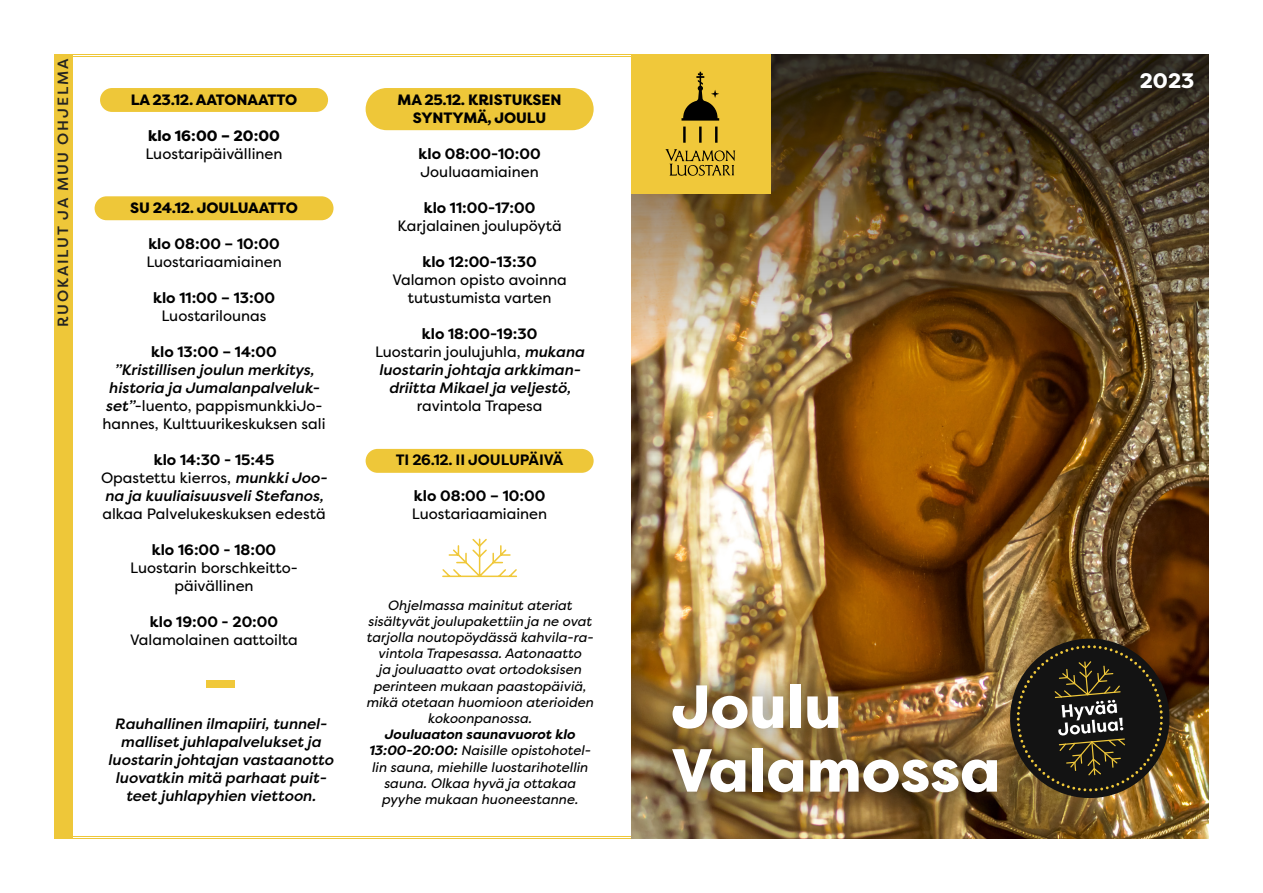
<style>
.page{position:relative;width:1263px;height:893px;background:#fff}
.page>*{position:absolute;margin:0;border:0;box-sizing:border-box;transform-origin:0 0}
.t1{font:800 60.75px/63.8px "Filson Pro";color:#fff}
.t2{font:800 21px "Filson Pro";color:#fff}
.t3{font:italic 500 15px/18px "Filson Pro";color:#000;text-align:center}
.t4{font:15px/18px "Filson Pro";color:#000;text-align:center}
.t5{font:700 15px "Filson Pro";color:#000}
.t6{font:800 15px/18px "Filson Pro";letter-spacing:-.005em;color:#000;text-align:center}
.t7{font:500 14.85px "Filson Pro";letter-spacing:.12em;color:#242421}
.t8{font:italic 13.5px/16.2px "Filson Pro";color:#000;text-align:center}
.s1{font-weight:400;font-style:normal}
.s2{font-weight:700;font-style:normal}
.s3{font-weight:700}
</style>
<div class="page">
<svg style="left:72px;top:54px;width:559px;height:785px"></svg>
<img style="left:631px;top:358px;width:578px;height:481px">
<img style="left:631px;top:54px;width:578px;height:304px">
<div style="left:631px;top:54px;width:140px;height:139px;background:#f0c83a"></div>
<svg style="left:665px;top:149px;width:70px;height:27px"></svg>
<hr style="left:683px;top:127px;width:3px;height:16px;background:#000">
<hr style="left:699px;top:127px;width:3px;height:16px;background:#000">
<svg style="left:715px;top:127px;width:2px;height:16px"></svg>
<svg style="left:681px;top:72px;width:38px;height:49px"></svg>
<svg style="left:1006px;top:635px;width:167px;height:167px;background:#3e3321"></svg>
<div style="left:638px;top:650px;width:395px;height:177px;background:#131313;opacity:.75"></div>
<svg style="left:1130px;top:61px;width:74px;height:39px;background:#2a241b"></svg>
<div style="left:54px;top:54px;width:18px;height:785px;background:#eec739"></div>
<div style="left:100px;top:88px;width:228px;height:24px;background:#eec739;border-radius:12px"></div>
<div style="left:366px;top:88px;width:228px;height:42px;background:#eec739;border-radius:21px"></div>
<div style="left:95px;top:196px;width:238px;height:24px;background:#eec739;border-radius:12px"></div>
<div style="left:366px;top:449px;width:228px;height:24px;background:#eec739;border-radius:12px"></div>
<svg style="left:441px;top:537px;width:77px;height:41px"></svg>
<div style="left:207px;top:680px;width:28px;height:8px;background:#f0c83a"></div>
<p class="t7" style="left:53px;top:327px;width:269px;rotate:-90deg">RUOKAILUT JA MUU OHJELMA</p>
<p class="t6" style="left:131px;top:91px;width:168px">LA 23.12. AATONAATTO</p>
<p class="t6" style="left:148px;top:127px;width:133px">klo 16:00 – 20:00</p>
<p class="t4" style="left:146px;top:145px;width:139px">Luostaripäivällinen</p>
<p class="t6" style="left:130px;top:199px;width:169px">SU 24.12. JOULUAATTO</p>
<p class="t5" style="left:148px;top:235px;width:133px">klo 08:00 – 10:00</p>
<p class="t4" style="left:146px;top:253px;width:137px">Luostariaamiainen</p>
<p class="t5" style="left:153px;top:289px;width:123px">klo 11:00 – 13:00</p>
<p class="t4" style="left:162px;top:307px;width:107px">Luostarilounas</p>
<p class="t5" style="left:151px;top:343px;width:127px">klo 13:00 – 14:00</p>
<p class="t3" style="left:103px;top:361px;width:224px">”Kristillisen joulun merkitys, historia ja Jumalanpalveluk&shy;set”<span class="s1">-luento, pappismunkkiJo&shy;hannes, Kulttuurikeskuksen sali</span></p>
<p class="t3" style="left:101px;top:451px;width:227px"><span class="s2">klo 14:30 - 15:45<br></span><span class="s1">Opastettu kierros,</span> munkki Joo&shy;na ja kuuliaisuusveli Stefanos,</p>
<p class="t4" style="left:102px;top:505px;width:225px">alkaa Palvelukeskuksen edestä</p>
<p class="t5" style="left:152px;top:541px;width:126px">klo 16:00 - 18:00</p>
<p class="t4" style="left:130px;top:559px;width:169px">Luostarin borschkeitto&shy;päivällinen</p>
<p class="t5" style="left:150px;top:613px;width:130px">klo 19:00 - 20:00</p>
<p class="t4" style="left:130px;top:631px;width:169px">Valamolainen aattoilta</p>
<p class="t3" style="left:108px;top:714px;width:227px">Rauhallinen ilmapiiri, tunnel&shy;malliset juhlapalvelukset ja luostarin johtajan vastaanotto luovatkin mitä parhaat puit&shy;teet juhlapyhien viettoon.</p>
<p class="t6" style="left:398px;top:91px;width:166px">MA 25.12. KRISTUKSEN<br>SYNTYMÄ, JOULU</p>
<p class="t5" style="left:418px;top:145px;width:124px">klo 08:00-10:00</p>
<p class="t4" style="left:420px;top:163px;width:120px">Jouluaamiainen</p>
<p class="t5" style="left:424px;top:199px;width:113px">klo 11:00-17:00</p>
<p class="t4" style="left:397px;top:217px;width:166px">Karjalainen joulupöytä</p>
<p class="t5" style="left:422px;top:253px;width:116px">klo 12:00-13:30</p>
<p class="t4" style="left:392px;top:271px;width:176px">Valamon opisto avoinna tutustumista varten</p>
<p class="t3" style="left:375px;top:325px;width:211px"><span class="s2">klo 18:00-19:30<br></span><span class="s1">Luostarin joulujuhla,</span> mukana luostarin johtaja arkkiman&shy;driitta Mikael ja veljestö,</p>
<p class="t4" style="left:417px;top:397px;width:127px">ravintola Trapesa</p>
<p class="t5" style="left:396px;top:451px;width:169px">TI 26.12. II JOULUPÄIVÄ</p>
<p class="t5" style="left:414px;top:487px;width:133px">klo 08:00 – 10:00</p>
<p class="t4" style="left:412px;top:505px;width:137px">Luostariaamiainen</p>
<p class="t8" style="left:366px;top:596px;width:229px">Ohjelmassa mainitut ateriat sisältyvät joulupakettiin ja ne ovat tarjolla noutopöydässä kahvila-ra&shy;vintola Trapesassa. Aatonaatto<br>ja jouluaatto ovat ortodoksisen perinteen mukaan paastopäiviä, mikä otetaan huomioon aterioiden kokoonpanossa.</p>
<p class="t8" style="left:369px;top:726px;width:223px"><span class="s3">Jouluaaton saunavuorot klo<br>13:00-20:00:</span> Naisille opistohotel&shy;lin sauna, miehille luostarihotellin sauna. Olkaa hyvä ja ottakaa pyyhe mukaan huoneestanne.</p>
<h1 class="t1" style="left:671px;top:676px;width:331px">Joulu<br>Valamossa</h1>
<h2 class="t2" style="left:1140px;top:68px;width:56px">2023</h2>
</div>
